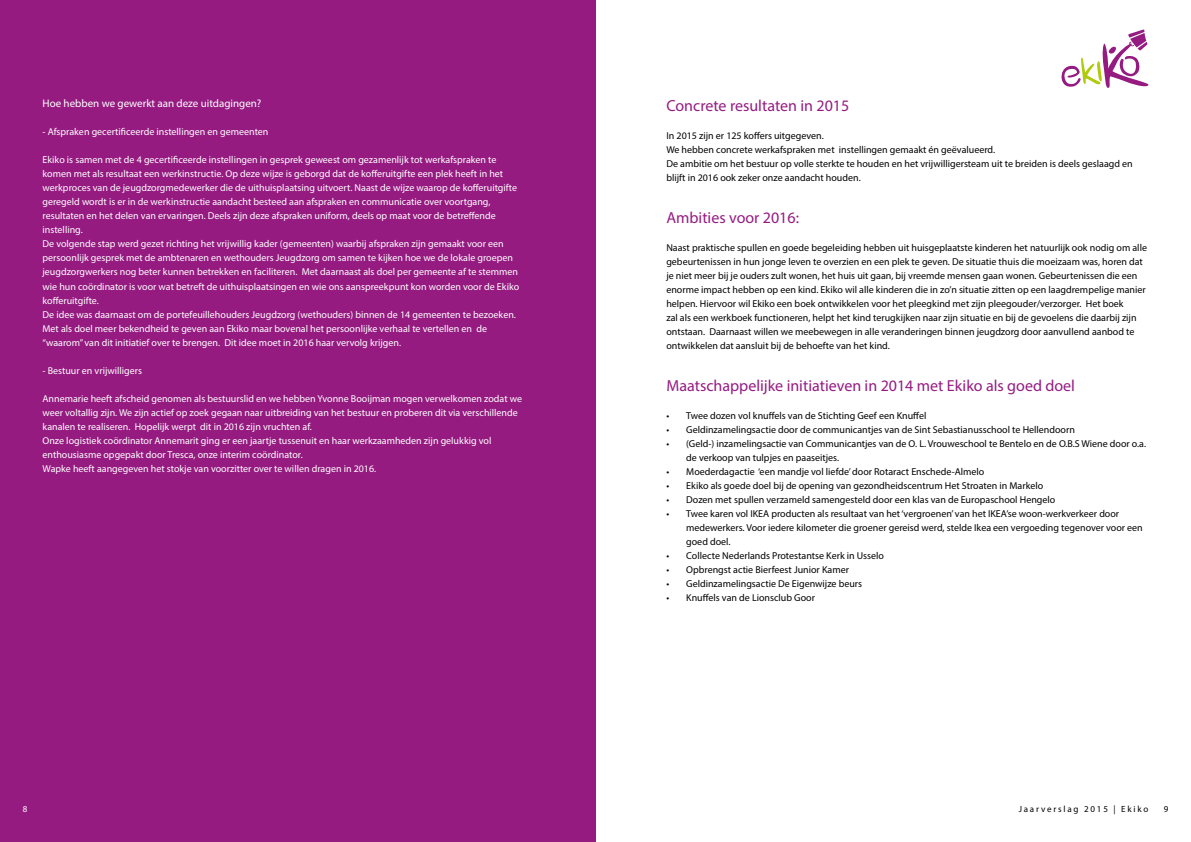
<style>
.page{position:relative;width:1191px;height:842px;background:#fff}
.page>*{position:absolute;margin:0;border:0;box-sizing:border-box;transform-origin:0 0}
.t1{font:16px "Myriad Pro";color:#951b81}
.t2{font:11px "Myriad Pro";color:#fff}
.t3{font:10px/14px "Myriad Pro";color:#000}
.t4{font:10px/14px "Myriad Pro";color:#fff}
.t5{font:9px "Myriad Pro";letter-spacing:.2em;color:#000}
.t6{font:9px "Myriad Pro";color:#fff}
</style>
<div class="page">
<div style="left:0;top:0;width:595px;height:842px;background:#951b81"></div>
<svg style="left:1061px;top:29px;width:88px;height:59px"></svg>
<p class="t2" style="left:43px;top:97px;width:220px">Hoe hebben we gewerkt aan deze uitdagingen?</p>
<p class="t4" style="left:43px;top:125px;width:227px">- Afspraken gecertificeerde instellingen en gemeenten</p>
<p class="t4" style="left:43px;top:153px;width:478px">Ekiko is samen met de 4 gecertificeerde instellingen in gesprek geweest om gezamenlijk tot werkafspraken te komen met als resultaat een werkinstructie. Op deze wijze is geborgd dat de kofferuitgifte een plek heeft in het werkproces van de jeugdzorgmedewerker die de uithuisplaatsing uitvoert. Naast de wijze waarop de kofferuitgifte geregeld wordt is er in de werkinstructie aandacht besteed aan afspraken en communicatie over voortgang, resultaten en het delen van ervaringen. Deels zijn deze afspraken uniform, deels op maat voor de betreffende instelling.<br>De volgende stap werd gezet richting het vrijwillig kader (gemeenten) waarbij afspraken zijn gemaakt voor een persoonlijk gesprek met de ambtenaren en wethouders Jeugdzorg om samen te kijken hoe we de lokale groepen jeugdzorgwerkers nog beter kunnen betrekken en faciliteren. Met daarnaast als doel per gemeente af te stemmen wie hun coördinator is voor wat betreft de uithuisplaatsingen en wie ons aanspreekpunt kon worden voor de Ekiko kofferuitgifte.<br>De idee was daarnaast om de portefeuillehouders Jeugdzorg (wethouders) binnen de 14 gemeenten te bezoeken.<br>Met als doel meer bekendheid te geven aan Ekiko maar bovenal het persoonlijke verhaal te vertellen en de “waarom” van dit initiatief over te brengen. Dit idee moet in 2016 haar vervolg krijgen.</p>
<p class="t4" style="left:43px;top:363px;width:101px">- Bestuur en vrijwilligers</p>
<p class="t4" style="left:43px;top:391px;width:481px">Annemarie heeft afscheid genomen als bestuurslid en we hebben Yvonne Booijman mogen verwelkomen zodat we weer voltallig zijn. We zijn actief op zoek gegaan naar uitbreiding van het bestuur en proberen dit via verschillende kanalen te realiseren. Hopelijk werpt dit in 2016 zijn vruchten af.<br>Onze logistiek coördinator Annemarit ging er een jaartje tussenuit en haar werkzaamheden zijn gelukkig vol enthousiasme opgepakt door Tresca, onze interim coördinator.<br>Wapke heeft aangegeven het stokje van voorzitter over te willen dragen in 2016.</p>
<h1 class="t1" style="left:666px;top:96px;width:184px">Concrete resultaten in 2015</h1>
<p class="t3" style="left:666px;top:129px;width:468px">In 2015 zijn er 125 koffers uitgegeven.<br>We hebben concrete werkafspraken met instellingen gemaakt én geëvalueerd.<br>De ambitie om het bestuur op volle sterkte te houden en het vrijwilligersteam uit te breiden is deels geslaagd en blijft in 2016 ook zeker onze aandacht houden.</p>
<h1 class="t1" style="left:666px;top:208px;width:134px">Ambities voor 2016:</h1>
<p class="t3" style="left:666px;top:241px;width:482px">Naast praktische spullen en goede begeleiding hebben uit huisgeplaatste kinderen het natuurlijk ook nodig om alle gebeurtenissen in hun jonge leven te overzien en een plek te geven. De situatie thuis die moeizaam was, horen dat je niet meer bij je ouders zult wonen, het huis uit gaan, bij vreemde mensen gaan wonen. Gebeurtenissen die een enorme impact hebben op een kind. Ekiko wil alle kinderen die in zo’n situatie zitten op een laagdrempelige manier helpen. Hiervoor wil Ekiko een boek ontwikkelen voor het pleegkind met zijn pleegouder/verzorger. Het boek<br>zal als een werkboek functioneren, helpt het kind terugkijken naar zijn situatie en bij de gevoelens die daarbij zijn ontstaan. Daarnaast willen we meebewegen in alle veranderingen binnen jeugdzorg door aanvullend aanbod te ontwikkelen dat aansluit bij de behoefte van het kind.</p>
<h1 class="t1" style="left:666px;top:376px;width:410px">Maatschappelijke initiatieven in 2014 met Ekiko als goed doel</h1>
<p class="t3" style="left:666px;top:409px;width:261px">• Twee dozen vol knuffels van de Stichting Geef een Knuffel</p>
<p class="t3" style="left:666px;top:423px;width:410px">• Geldinzamelingsactie door de communicantjes van de Sint Sebastianusschool te Hellendoorn</p>
<p class="t3" style="left:686px;top:437px;width:461px;text-indent:-20px">• (Geld-) inzamelingsactie van Communicantjes van de O. L. Vrouweschool te Bentelo en de O.B.S Wiene door o.a. de verkoop van tulpjes en paaseitjes.</p>
<p class="t3" style="left:666px;top:465px;width:319px">• Moederdagactie ‘een mandje vol liefde’ door Rotaract Enschede-Almelo</p>
<p class="t3" style="left:666px;top:479px;width:378px">• Ekiko als goede doel bij de opening van gezondheidscentrum Het Stroaten in Markelo</p>
<p class="t3" style="left:666px;top:493px;width:390px">• Dozen met spullen verzameld samengesteld door een klas van de Europaschool Hengelo</p>
<p class="t3" style="left:686px;top:507px;width:458px;text-indent:-20px">• Twee karen vol IKEA producten als resultaat van het ‘vergroenen’ van het IKEA’se woon-werkverkeer door medewerkers. Voor iedere kilometer die groener gereisd werd, stelde Ikea een vergoeding tegenover voor een goed doel.</p>
<p class="t3" style="left:666px;top:549px;width:219px">• Collecte Nederlands Protestantse Kerk in Usselo</p>
<p class="t3" style="left:666px;top:563px;width:184px">• Opbrengst actie Bierfeest Junior Kamer</p>
<p class="t3" style="left:666px;top:577px;width:197px">• Geldinzamelingsactie De Eigenwijze beurs</p>
<p class="t3" style="left:666px;top:591px;width:150px">• Knuffels van de Lionsclub Goor</p>
<p class="t6" style="left:23px;top:803px;width:6px">8</p>
<p class="t5" style="left:1018px;top:803px;width:131px">Jaarverslag 2015 | Ekiko</p>
<p class="t5" style="left:1163px;top:803px;width:6px">9</p>
</div>
